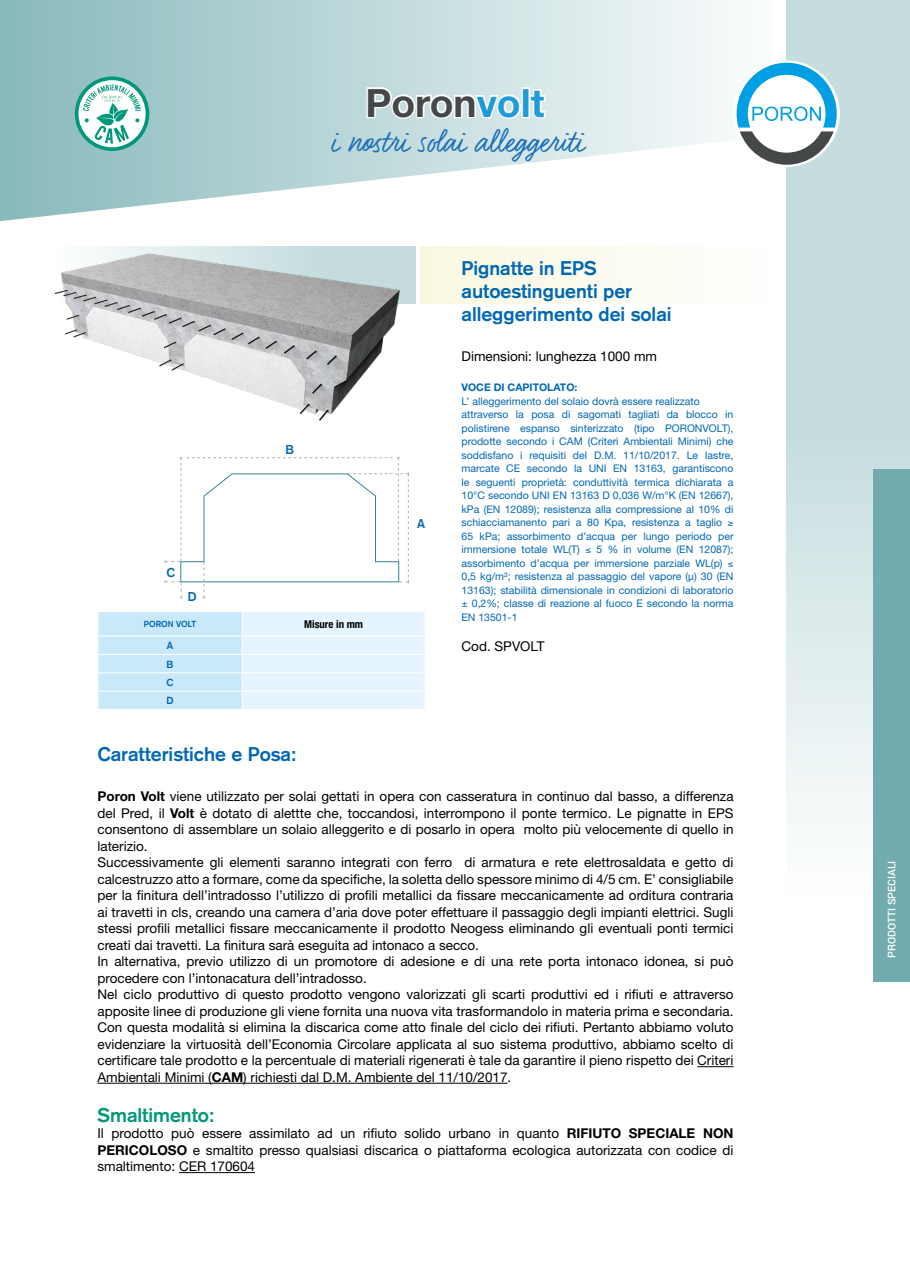
<style>
.page{position:relative;width:910px;height:1280px;background:#fff}
.page>*{position:absolute;margin:0;border:0;box-sizing:border-box;transform-origin:0 0}
.t1{font:700 39px "Helvetica Neue";color:#454849}
.t2{font:37.5px "Felt That";color:#1d71b8}
.t3{font:700 19.5px/23.4px "Akzidenz Grotesk";color:#0068b3}
.t4{font:700 19.5px "Akzidenz Grotesk";color:#009879}
.t5{font:13.5px/16.5px "Helvetica Neue";color:#000}
.t6{font:700 12.6px "Akzidenz Grotesk";color:#0068b3}
.t7{font:700 condensed 10.8px "Helvetica Neue";color:#000}
.t8{font:10.5px/13.5px "Helvetica Neue";color:#0068b3}
.t9{font:700 10.5px "Helvetica Neue";color:#0068b3}
.t10{font:500 10.5px "Roboto";color:#fff}
.t11{font:700 10.05px/18.5px "Akzidenz Grotesk";color:#0068b3;text-align:justify}
.t12{font:700 8.7px "Akzidenz Grotesk";color:#0068b3}
.s1{color:#1f9cd8}
.s2{font-weight:700}
</style>
<div class="page">
<div style="left:420px;top:246px;width:353px;height:58px;background:linear-gradient(to right,#f9f8df,#fefefe)"></div>
<div style="left:1px;top:246px;width:414px;height:58px;background:linear-gradient(to right,#fff,#bad6d8)"></div>
<div style="left:787px;top:0;width:123px;height:1276px;background:linear-gradient(to bottom,#b8d5d7,#fff)"></div>
<svg style="left:0;top:0;width:727px;height:221px"></svg>
<div style="left:733px;top:61px;width:107px;height:106px;background:#fff;border-radius:50%"></div>
<svg style="left:737px;top:63px;width:100px;height:102px"></svg>
<div style="left:873px;top:469px;width:37px;height:512px;background:#71abaf"></div>
<hr style="left:697px;top:1066px;width:36px;height:1px;background:#000">
<hr style="left:97px;top:1083px;width:411px;height:1px;background:#000">
<hr style="left:179px;top:1172px;width:76px;height:1px;background:#000">
<svg style="left:365px;top:86px;width:157px;height:34px"></svg>
<div style="left:521px;top:87px;width:9px;height:31px;border:3px solid #fff"></div>
<svg style="left:528px;top:87px;width:19px;height:33px"></svg>
<img style="left:53px;top:252px;width:347px;height:169px">
<svg style="left:165px;top:457px;width:244px;height:141px"></svg>
<svg style="left:98px;top:612px;width:327px;height:97px;background:#daeffc"></svg>
<hr style="left:0;top:1139px;width:1px;height:141px;background:#71abaf">
<svg style="left:77px;top:78px;width:70px;height:71px"></svg>
<div style="left:75px;top:76px;width:74px;height:75px;border:4px solid #009879;border-radius:50%"></div>
<svg style="left:83px;top:85px;width:58px;height:59px"></svg>
<h1 class="t1" style="left:365px;top:79px;width:181px">Poron<span class="s1">volt</span></h1>
<h2 class="t2" style="left:329px;top:119px;width:253px">i nostri solai alleggeriti</h2>
<p class="t6" style="left:166px;top:565px;width:10px">C</p>
<p class="t6" style="left:285px;top:442px;width:10px">B</p>
<p class="t6" style="left:188px;top:589px;width:10px">D</p>
<p class="t12" style="left:144px;top:619px;width:54px">PORON VOLT</p>
<p class="t7" style="left:304px;top:617px;width:61px">Misure in mm</p>
<p class="t11" style="left:166px;top:636px;width:9px">A B C D</p>
<p class="t6" style="left:417px;top:516px;width:9px">A</p>
<h3 class="t3" style="left:461px;top:256px;width:211px">Pignatte in EPS autoestinguenti per alleggerimento dei solai</h3>
<p class="t5" style="left:461px;top:348px;width:197px">Dimensioni: lunghezza 1000 mm</p>
<p class="t9" style="left:461px;top:381px;width:117px">VOCE DI CAPITOLATO:</p>
<p class="t8" style="left:461px;top:394px;width:274px">L’ alleggerimento del solaio dovrà essere realizzato attraverso la posa di sagomati tagliati da blocco in polistirene espanso sinterizzato (tipo PORONVOLT), prodotte secondo i CAM (Criteri Ambientali Minimi) che soddisfano i requisiti del D.M. 11/10/2017. Le lastre, marcate CE secondo la UNI EN 13163, garantiscono le seguenti proprietà: conduttività termica dichiarata a 10°C secondo UNI EN 13163 D 0,036 W/m°K (EN 12667), kPa (EN 12089); resistenza alla compressione al 10% di schiacciamanento pari a 80 Kpa, resistenza a taglio ≥ 65 kPa; assorbimento d’acqua per lungo periodo per immersione totale WL(T) ≤ 5 % in volume (EN 12087); assorbimento d’acqua per immersione parziale WL(p) ≤ 0,5 kg/m²; resistenza al passaggio del vapore (μ) 30 (EN 13163); stabilità dimensionale in condizioni di laboratorio ± 0,2%; classe di reazione al fuoco E secondo la norma EN 13501-1</p>
<p class="t5" style="left:461px;top:638px;width:85px">Cod. SPVOLT</p>
<h3 class="t3" style="left:97px;top:743px;width:201px">Caratteristiche e Posa:</h3>
<p class="t5" style="left:97px;top:788px;width:638px"><span class="s2">Poron Volt</span> viene utilizzato per solai gettati in opera con casseratura in continuo dal basso, a differenza del Pred, il <span class="s2">Volt</span> è dotato di alettte che, toccandosi, interrompono il ponte termico. Le pignatte in EPS consentono di assemblare un solaio alleggerito e di posarlo in opera molto più velocemente di quello in laterizio.<br>Successivamente gli elementi saranno integrati con ferro di armatura e rete elettrosaldata e getto di calcestruzzo atto a formare, come da specifiche, la soletta dello spessore minimo di 4/5 cm. E’ consigliabile per la finitura dell’intradosso l’utilizzo di profili metallici da fissare meccanicamente ad orditura contraria ai travetti in cls, creando una camera d’aria dove poter effettuare il passaggio degli impianti elettrici. Sugli stessi profili metallici fissare meccanicamente il prodotto Neogess eliminando gli eventuali ponti termici creati dai travetti. La finitura sarà eseguita ad intonaco a secco.<br>In alternativa, previo utilizzo di un promotore di adesione e di una rete porta intonaco idonea, si può procedere con l’intonacatura dell’intradosso.<br>Nel ciclo produttivo di questo prodotto vengono valorizzati gli scarti produttivi ed i rifiuti e attraverso apposite linee di produzione gli viene fornita una nuova vita trasformandolo in materia prima e secondaria.<br>Con questa modalità si elimina la discarica come atto finale del ciclo dei rifiuti. Pertanto abbiamo voluto evidenziare la virtuosità dell’Economia Circolare applicata al suo sistema produttivo, abbiamo scelto di certificare tale prodotto e la percentuale di materiali rigenerati è tale da garantire il pieno rispetto dei Criteri Ambientali Minimi (<span class="s2">CAM</span>) richiesti dal D.M. Ambiente del 11/10/2017.</p>
<h3 class="t4" style="left:97px;top:1103px;width:119px">Smaltimento:</h3>
<p class="t5" style="left:97px;top:1125px;width:638px;text-align:justify">Il prodotto può essere assimilato ad un rifiuto solido urbano in quanto <span class="s2">RIFIUTO SPECIALE NON PERICOLOSO</span> e smaltito presso qualsiasi discarica o piattaforma ecologica autorizzata con codice di smaltimento: CER 170604</p>
<p class="t10" style="left:884px;top:958px;width:99px;rotate:-90deg">PRODOTTI SPECIALI</p>
</div>
